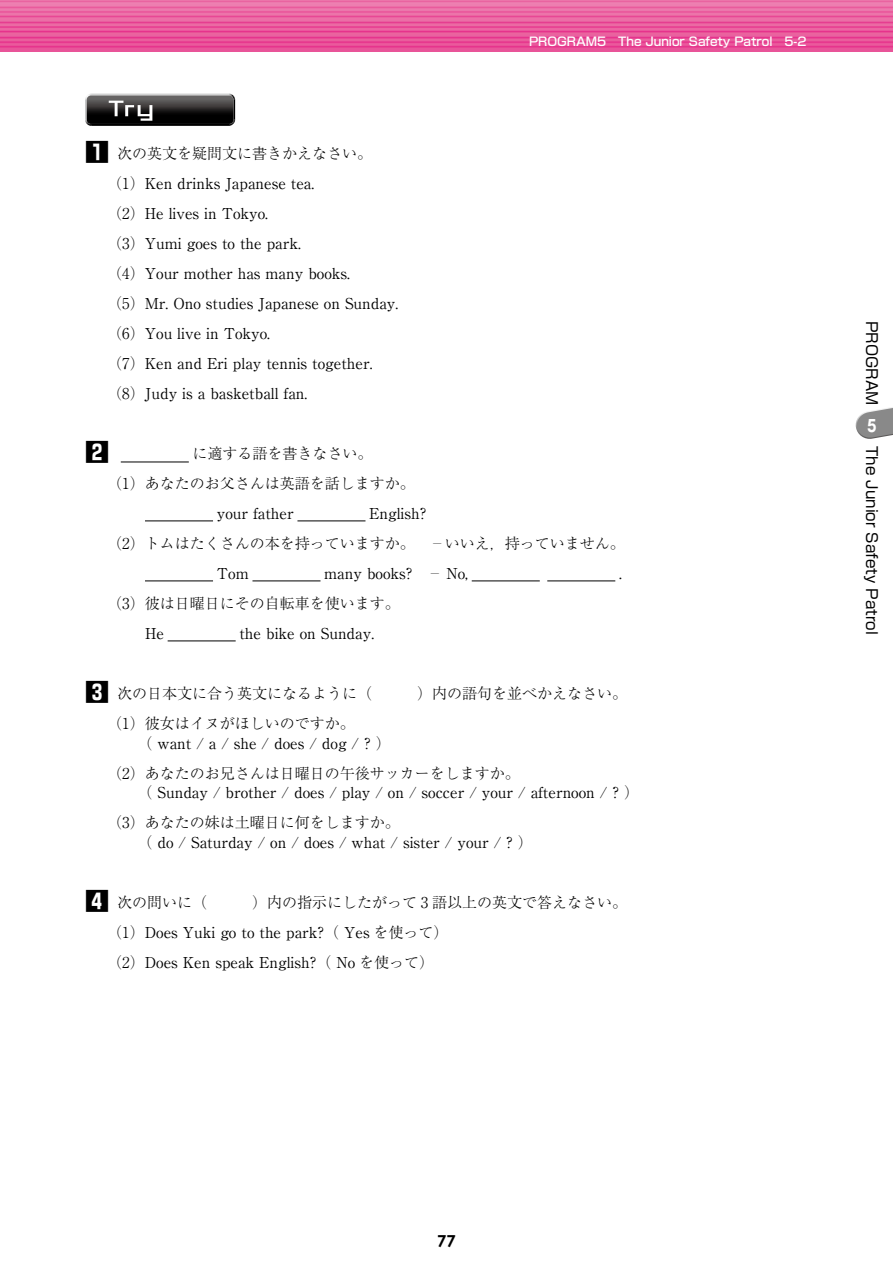
<style>
.page{position:relative;width:893px;height:1263px;background:#fff}
.page>*{position:absolute;margin:0;border:0;box-sizing:border-box;transform-origin:0 0}
.t1{font:700 24px "Shin Go Pr 6";color:#000}
.t2{font:700 16.5px "Century Gothic";color:#000}
.t3{font:700 16.5px "Gothic MB101 Pr 6";color:#fff;scale:.75 1}
.t4{font:15px/30px "Ryumin Pr 6";color:#000}
.t5{font:300 15px/30px "Ryumin Pr 6";color:#000}
.t6{font:15px "Shin Go Pr 6";color:#000}
.t7{font:500 12px "Shin Go Pro";color:#fff}
.s1{font-family:"Shin Go Pr 6";font-weight:700;font-size:24px}
.s2{font-weight:300}
.s3{font-weight:400}
</style>
<div class="page">
<img style="left:0;top:0;width:893px;height:52px">
<svg style="left:85px;top:94px;width:150px;height:32px;background:#3e3d3d"></svg>
<svg style="left:855px;top:407px;width:38px;height:32px"></svg>
<hr style="left:121px;top:462px;width:68px;height:1px;background:#000">
<hr style="left:145px;top:521px;width:68px;height:1px;background:#000">
<hr style="left:297px;top:521px;width:68px;height:1px;background:#000">
<hr style="left:145px;top:581px;width:68px;height:1px;background:#000">
<hr style="left:252px;top:581px;width:68px;height:1px;background:#000">
<hr style="left:472px;top:581px;width:68px;height:1px;background:#000">
<hr style="left:547px;top:581px;width:68px;height:1px;background:#000">
<hr style="left:168px;top:641px;width:68px;height:1px;background:#000">
<p class="t7" style="left:529px;top:31px;width:279px">PROGRAM5　The Junior Safety Patrol　5-2</p>
<p class="t4" style="left:107px;top:138px;width:293px;text-indent:-22px"><span class="s1">1</span> <span class="s2">次の英文を疑問文に書きかえなさい。<br>（1）</span>Ken drinks Japanese tea.<br><span class="s2">（2）</span>He lives in Tokyo.<br><span class="s2">（3）</span>Yumi goes to the park.<br><span class="s2">（4）</span>Your mother has many books.<br><span class="s2">（5）</span>Mr. Ono studies Japanese on Sunday.<span class="s2">（6）</span>You live in Tokyo.<br><span class="s2">（7）</span>Ken and Eri play tennis together.<span class="s2">（8）</span>Judy is a basketball fan.</p>
<h1 class="t1" style="left:85px;top:433px;width:25px">2</h1>
<p class="t5" style="left:107px;top:438px;width:309px;text-indent:85px">に適する語を書きなさい。<br>（1）あなたのお父さんは英語を話しますか。</p>
<p class="t4" style="left:217px;top:498px;width:78px">your father</p>
<p class="t4" style="left:369px;top:498px;width:59px">English?</p>
<p class="t5" style="left:107px;top:528px;width:519px">（2）トムはたくさんの本を持っていますか。　<sup>－</sup>いいえ，持っていません。</p>
<p class="t4" style="left:217px;top:558px;width:33px">Tom</p>
<p class="t4" style="left:324px;top:558px;width:145px">many books? <sup>－</sup> No,</p>
<p class="t4" style="left:619px;top:558px;width:4px">.</p>
<p class="t5" style="left:107px;top:588px;width:294px">（3）彼は日曜日にその自転車を使います。</p>
<p class="t4" style="left:145px;top:618px;width:20px">He</p>
<p class="t4" style="left:239px;top:618px;width:136px">the bike on Sunday.</p>
<p class="t5" style="left:107px;top:678px;width:521px;text-indent:-22px"><span class="s1">3</span> 次の日本文に合う英文になるように（　　　）内の語句を並べかえなさい。（1）彼女はイヌがほしいのですか。</p>
<p class="t5" style="left:107px;top:727px;width:414px;text-indent:30px">（ <span class="s3">want / a / she / does / dog / ?</span> ）<br>（2）あなたのお兄さんは日曜日の午後サッカーをしますか。</p>
<p class="t4" style="left:107px;top:777px;width:533px;text-indent:30px"><span class="s2">（</span> Sunday / brother / does / play / on / soccer / your / afternoon / ? <span class="s2">）（3）あなたの妹は土曜日に何をしますか。</span></p>
<p class="t4" style="left:138px;top:826px;width:397px"><span class="s2">（</span> do / Saturday / on / does / what / sister / your / ? <span class="s2">）</span></p>
<p class="t5" style="left:107px;top:886px;width:521px;text-indent:-22px"><span class="s1">4</span> 次の問いに（　　　）内の指示にしたがって 3 語以上の英文で答えなさい。（1）<span class="s3">Does Yuki go to the park?</span>（ <span class="s3">Yes</span> を使って）<br>（2）<span class="s3">Does Ken speak English?</span>（ <span class="s3">No</span> を使って）</p>
<p class="t6" style="left:884px;top:321px;width:86px;rotate:90deg">PROGRAM</p>
<p class="t3" style="left:867px;top:411px;width:14px">5</p>
<p class="t6" style="left:884px;top:446px;width:190px;rotate:90deg">The Junior Safety Patrol</p>
<p class="t2" style="left:437px;top:1228px;width:20px">77</p>
</div>
